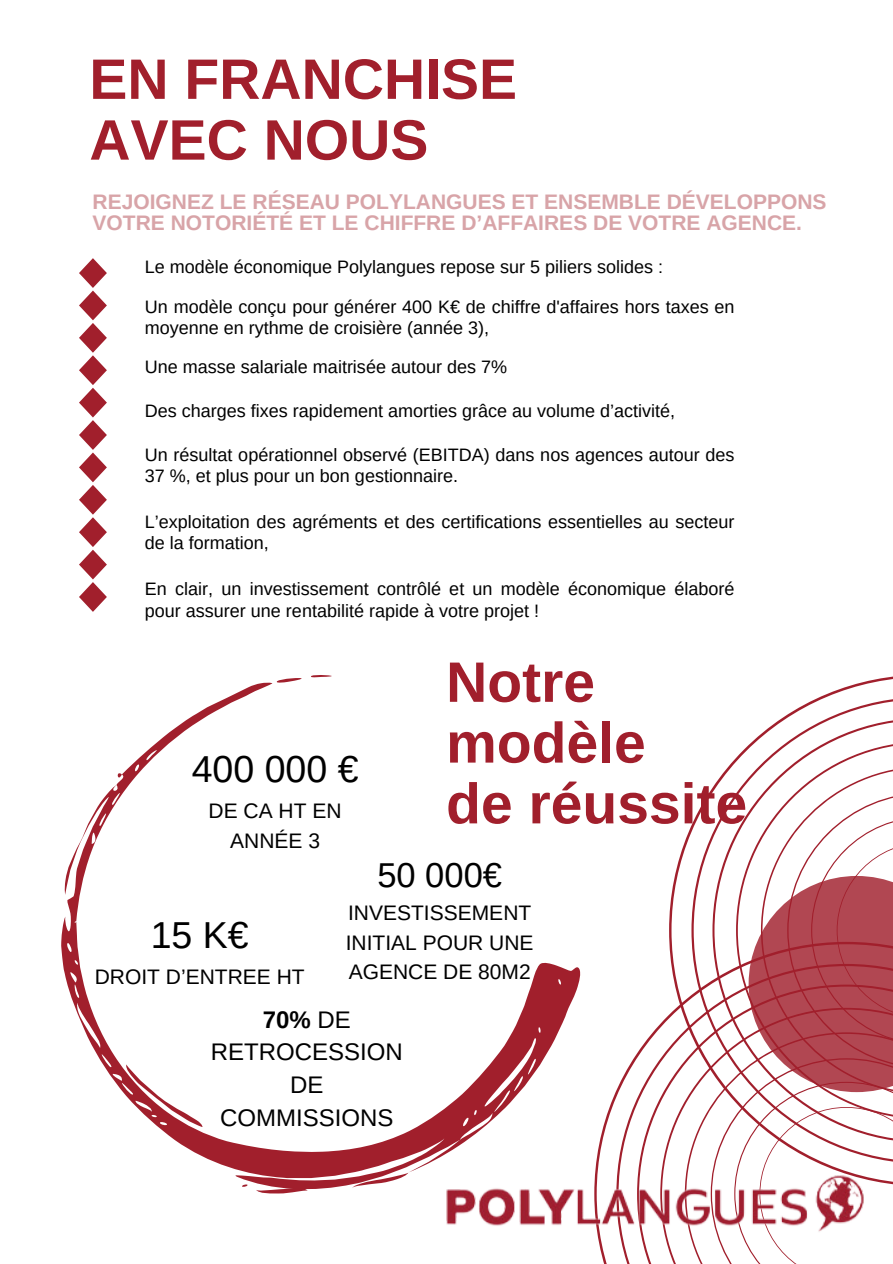
<style>
.page{position:relative;width:893px;height:1264px;background:#fff}
.page>*{position:absolute;margin:0;border:0;box-sizing:border-box;transform-origin:0 0}
.t1{font:700 57px/60.8px "Arimo";color:#a11f2c}
.t2{font:37.5px "Arimo";color:#000}
.t3{font:34.5px "Arimo";color:#000}
.t4{font:24px/32.7px "Arimo";color:#000;text-align:center}
.t5{font:700 21px/21.3px "Arimo";color:#d8a4a8}
.t6{font:21px/29.2px "Arimo";color:#000;text-align:justify}
.t7{font:18px/21.3px "Arimo";color:#000}
.s1{font-weight:700}
</style>
<div class="page">
<svg style="left:616px;top:1015px;width:86px;height:248px"></svg>
<svg style="left:669px;top:676px;width:223px;height:474px"></svg>
<svg style="left:691px;top:697px;width:201px;height:453px"></svg>
<svg style="left:710px;top:766px;width:182px;height:497px"></svg>
<img style="left:446px;top:1150px;width:446px;height:99px">
<svg style="left:61px;top:682px;width:520px;height:510px"></svg>
<svg style="left:352px;top:1172px;width:56px;height:16px"></svg>
<svg style="left:256px;top:1187px;width:52px;height:6px"></svg>
<svg style="left:241px;top:1183px;width:7px;height:4px"></svg>
<svg style="left:273px;top:675px;width:78px;height:8px"></svg>
<svg style="left:115px;top:769px;width:7px;height:14px"></svg>
<svg style="left:125px;top:1064px;width:77px;height:63px"></svg>
<svg style="left:79px;top:258px;width:28px;height:354px"></svg>
<p class="t1" style="left:89px;top:49px;width:429px">EN FRANCHISE<br>AVEC NOUS</p>
<p class="t5" style="left:93px;top:191px;width:735px">REJOIGNEZ LE RÉSEAU POLYLANGUES ET ENSEMBLE DÉVELOPPONS<br>VOTRE NOTORIÉTÉ ET LE CHIFFRE D’AFFAIRES DE VOTRE AGENCE.</p>
<p class="t7" style="left:145px;top:256px;width:520px">Le modèle économique Polylangues repose sur 5 piliers solides :</p>
<p class="t7" style="left:145px;top:296px;width:591px">Un modèle conçu pour générer 400 K€ de chiffre d'affaires hors taxes en moyenne en rythme de croisière (année 3),</p>
<p class="t7" style="left:145px;top:356px;width:363px">Une masse salariale maitrisée autour des 7%</p>
<h2 class="t7" style="left:145px;top:400px;width:531px">Des charges fixes rapidement amorties grâce au volume d’activité,</h2>
<p class="t7" style="left:145px;top:444px;width:591px">Un résultat opérationnel observé (EBITDA) dans nos agences autour des<br>37 %, et plus pour un bon gestionnaire.</p>
<h5 class="t7" style="left:145px;top:511px;width:591px">L’exploitation des agréments et des certifications essentielles au secteur de la formation,</h5>
<h5 class="t7" style="left:145px;top:578px;width:591px">En clair, un investissement contrôlé et un modèle économique élaboré pour assurer une rentabilité rapide à votre projet !</h5>
<h2 class="t2" style="left:192px;top:748px;width:168px">400 000 €</h2>
<p class="t6" style="left:209px;top:796px;width:134px;text-align:center">DE CA HT EN<br>ANNÉE 3</p>
<p class="t1" style="left:446px;top:651px;width:302px">Notre modèle<br>de réussite</p>
<p class="t3" style="left:377px;top:855px;width:126px">50 000€</p>
<p class="t6" style="left:346px;top:898px;width:189px">INVESTISSEMENT INITIAL POUR UNE AGENCE DE 80M2</p>
<h4 class="t2" style="left:151px;top:913px;width:99px">15 K€</h4>
<h4 class="t6" style="left:95px;top:961px;width:211px">DROIT D’ENTREE HT</h4>
<p class="t4" style="left:211px;top:1002px;width:193px"><span class="s1">70%</span> DE<br>RETROCESSION<br>DE<br>COMMISSIONS</p>
</div>
